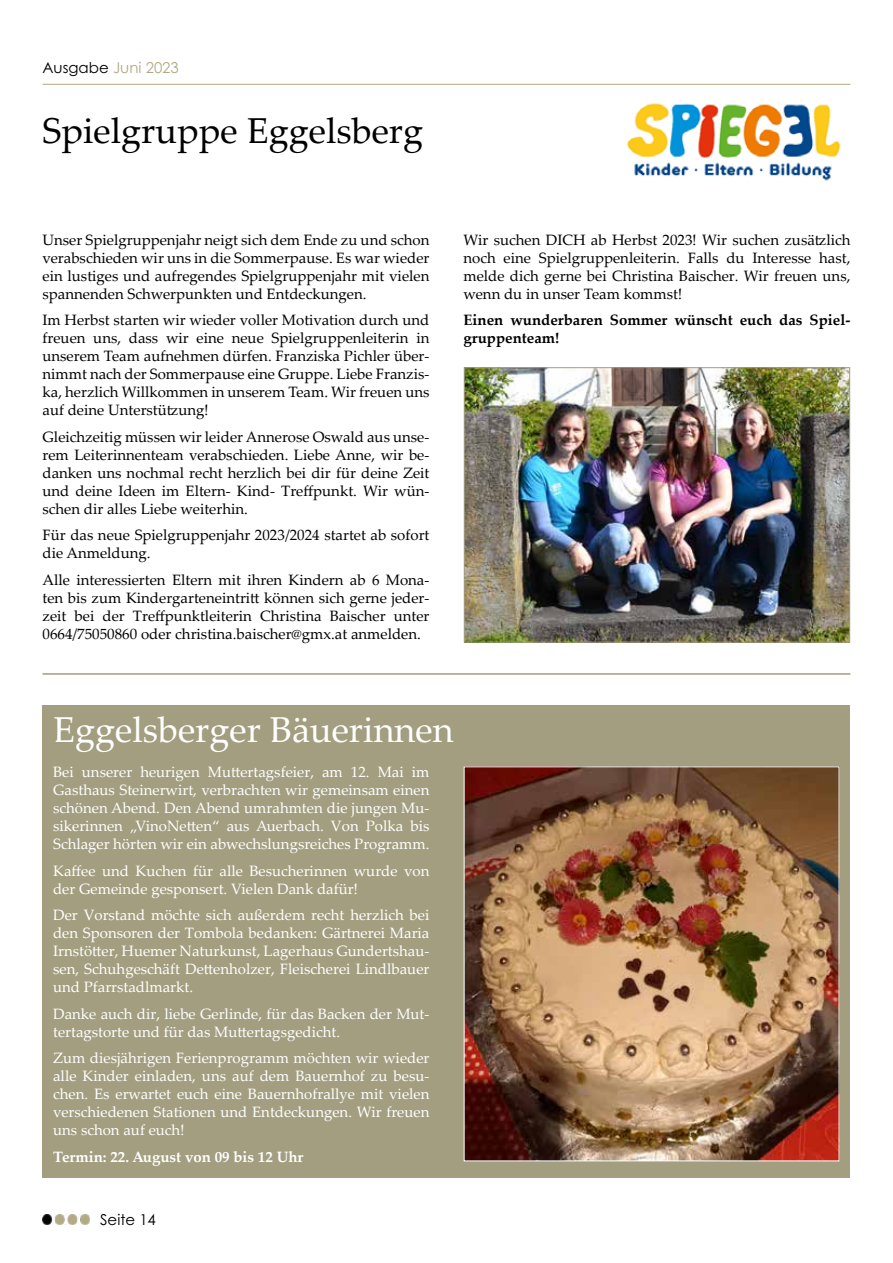
<style>
.page{position:relative;width:893px;height:1263px;background:#fff}
.page>*{position:absolute;margin:0;border:0;box-sizing:border-box;transform-origin:0 0}
.t1{font:36px "Palatino Linotype";color:#fff}
.t2{font:36px "Palatino Linotype";color:#000}
.t3{font:15px/18px "Palatino Linotype";color:#000;text-align:justify}
.t4{font:15px/18px "Palatino Linotype";color:#fff;text-align:justify}
.t5{font:700 15px/18px "Palatino Linotype";color:#000}
.t6{font:700 15px "Palatino Linotype";color:#fff}
.t7{font:15px "Century Gothic Pro";color:#b1a982}
.t8{font:15px "Century Gothic Pro";color:#000}
.s1{color:#000}
</style>
<div class="page">
<hr style="left:43px;top:84px;width:807px;height:1px;background:#b1a982">
<img style="left:43px;top:1214px;width:46px;height:10px">
<div style="left:43px;top:705px;width:807px;height:473px;background:#a39e80"></div>
<img style="left:626px;top:103px;width:215px;height:78px">
<hr style="left:43px;top:673px;width:807px;height:2px;background:#a39e80">
<img style="left:466px;top:369px;width:382px;height:271px">
<div style="left:464px;top:367px;width:386px;height:275px;border:1px solid #a39e80"></div>
<img style="left:466px;top:768px;width:371px;height:391px">
<p class="t7" style="left:43px;top:59px;width:138px"><span class="s1">Ausgabe</span> Juni 2023</p>
<h1 class="t2" style="left:43px;top:105px;width:382px">Spielgruppe Eggelsberg</h1>
<p class="t3" style="left:43px;top:230px;width:388px">Unser Spielgruppenjahr neigt sich dem Ende zu und schon verabschieden wir uns in die Sommerpause. Es war wieder ein lustiges und aufregendes Spielgruppenjahr mit vielen spannenden Schwerpunkten und Entdeckungen.</p>
<p class="t3" style="left:43px;top:311px;width:388px">Im Herbst starten wir wieder voller Motivation durch und freuen uns, dass wir eine neue Spielgruppenleiterin in unserem Team aufnehmen dürfen. Franziska Pichler über&shy;nimmt nach der Sommerpause eine Gruppe. Liebe Franzis&shy;ka, herzlich Willkommen in unserem Team. Wir freuen uns auf deine Unterstützung!</p>
<p class="t3" style="left:43px;top:427px;width:388px">Gleichzeitig müssen wir leider Annerose Oswald aus unse&shy;rem Leiterinnenteam verabschieden. Liebe Anne, wir be&shy;danken uns nochmal recht herzlich bei dir für deine Zeit und deine Ideen im Eltern- Kind- Treffpunkt. Wir wün&shy;schen dir alles Liebe weiterhin.</p>
<p class="t3" style="left:43px;top:526px;width:388px">Für das neue Spielgruppenjahr 2023/2024 startet ab sofort die Anmeldung.</p>
<p class="t3" style="left:43px;top:570px;width:388px">Alle interessierten Eltern mit ihren Kindern ab 6 Mona&shy;ten bis zum Kindergarteneintritt können sich gerne jeder&shy;zeit bei der Treffpunktleiterin Christina Baischer unter 0664/75050860 oder christina.baischer@gmx.at anmelden.</p>
<p class="t3" style="left:463px;top:230px;width:388px">Wir suchen DICH ab Herbst 2023! Wir suchen zusätzlich noch eine Spielgruppenleiterin. Falls du Interesse hast, melde dich gerne bei Christina Baischer. Wir freuen uns, wenn du in unser Team kommst!</p>
<p class="t5" style="left:463px;top:311px;width:388px">Einen wunderbaren Sommer wünscht euch das Spiel&shy;gruppenteam!</p>
<h1 class="t1" style="left:53px;top:704px;width:402px">Eggelsberger Bäuerinnen</h1>
<p class="t4" style="left:53px;top:762px;width:378px">Bei unserer heurigen Muttertagsfeier, am 12. Mai im Gasthaus Steinerwirt, verbrachten wir gemeinsam einen schönen Abend. Den Abend umrahmten die jungen Mu&shy;sikerinnen „VinoNetten“ aus Auerbach. Von Polka bis Schlager hörten wir ein abwechslungsreiches Programm.</p>
<p class="t4" style="left:53px;top:861px;width:378px">Kaffee und Kuchen für alle Besucherinnen wurde von der Gemeinde gesponsert. Vielen Dank dafür!</p>
<p class="t4" style="left:53px;top:905px;width:378px">Der Vorstand möchte sich außerdem recht herzlich bei den Sponsoren der Tombola bedanken: Gärtnerei Maria Irnstötter, Huemer Naturkunst, Lagerhaus Gundertshau&shy;sen, Schuhgeschäft Dettenholzer, Fleischerei Lindlbauer und Pfarrstadlmarkt.</p>
<p class="t4" style="left:53px;top:1004px;width:378px">Danke auch dir, liebe Gerlinde, für das Backen der Mut&shy;tertagstorte und für das Muttertagsgedicht.</p>
<p class="t4" style="left:53px;top:1048px;width:378px">Zum diesjährigen Ferienprogramm möchten wir wieder alle Kinder einladen, uns auf dem Bauernhof zu besu&shy;chen. Es erwartet euch eine Bauernhofrallye mit vielen verschiedenen Stationen und Entdeckungen. Wir freuen uns schon auf euch!</p>
<p class="t6" style="left:53px;top:1146px;width:252px">Termin: 22. August von 09 bis 12 Uhr</p>
<p class="t8" style="left:100px;top:1210px;width:57px">Seite 14</p>
</div>
